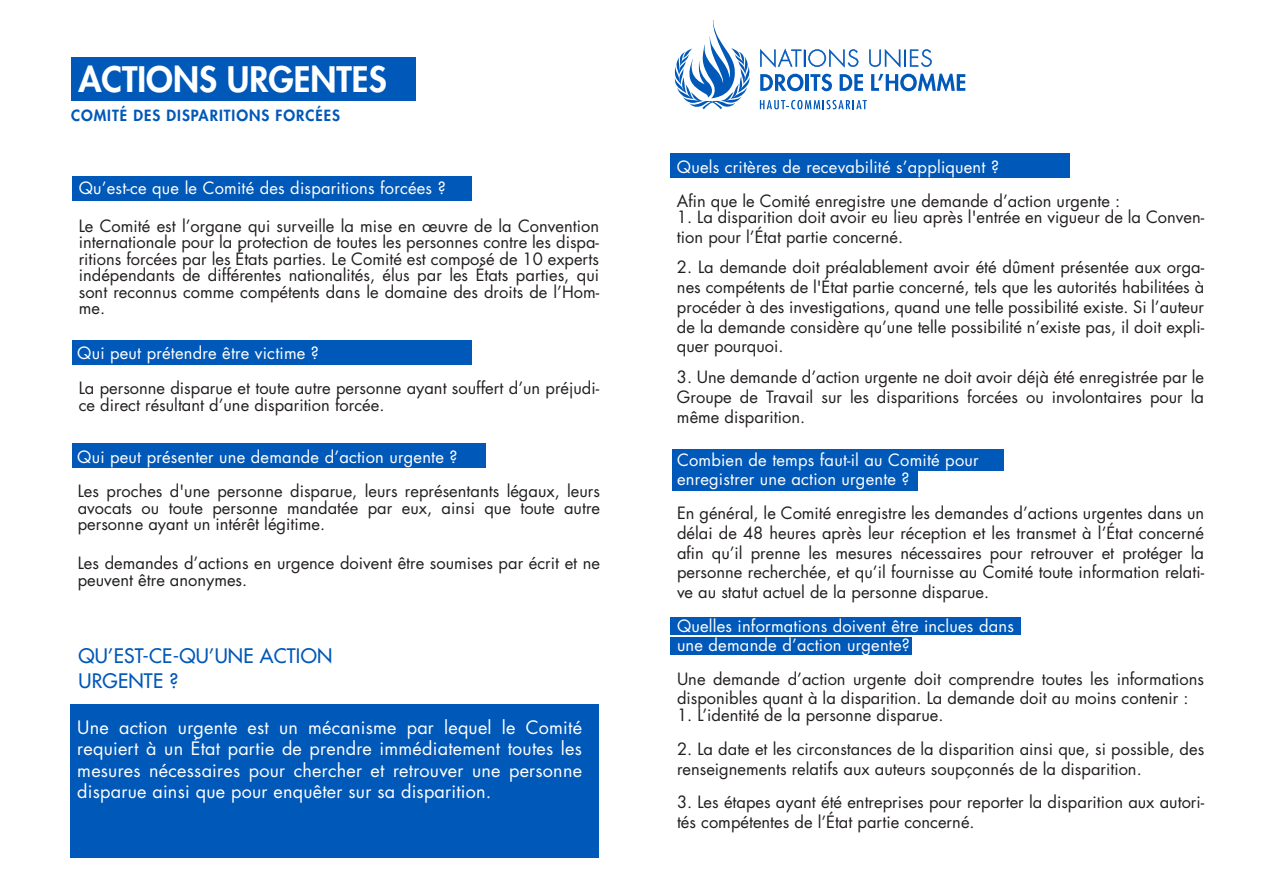
<style>
.page{position:relative;width:1263px;height:893px;background:#fff}
.page>*{position:absolute;margin:0;border:0;box-sizing:border-box;transform-origin:0 0}
.t1{font:800 34.2px "Futura Std";color:#fff}
.t2{font:500 19.5px/24.9px "Futura Std";letter-spacing:.01em;color:#0058b8}
.t3{font:18px/21.6px "Futura Std";letter-spacing:.01em;color:#fff;text-align:justify}
.t4{font:16.5px/19.8px "Futura Std";color:#231f20}
.t5{font:16.5px/19.5px "Futura Std";letter-spacing:.01em;color:#fff}
.t6{font:800 15px "Futura";letter-spacing:.065em;color:#0058b8}
</style>
<div class="page">
<div style="left:72px;top:177px;width:399px;height:24px;background:#0058b8"></div>
<div style="left:72px;top:341px;width:399px;height:24px;background:#0058b8"></div>
<div style="left:670px;top:154px;width:399px;height:24px;background:#0058b8"></div>
<div style="left:672px;top:449px;width:332px;height:22px;background:#0058b8"></div>
<div style="left:672px;top:472px;width:246px;height:19px;background:#0058b8"></div>
<div style="left:72px;top:443px;width:414px;height:25px;background:#0058b8"></div>
<div style="left:71px;top:704px;width:528px;height:154px;background:#0058b8"></div>
<div style="left:71px;top:58px;width:345px;height:43px;background:#0058b8"></div>
<div style="left:670px;top:617px;width:351px;height:18px;background:#0058b8"></div>
<div style="left:670px;top:638px;width:241px;height:17px;background:#0058b8"></div>
<svg style="left:674px;top:20px;width:292px;height:90px"></svg>
<h1 class="t1" style="left:78px;top:58px;width:310px">ACTIONS URGENTES</h1>
<p class="t6" style="left:71px;top:105px;width:270px">COMITÉ DES DISPARITIONS FORCÉES</p>
<p class="t5" style="left:79px;top:178px;width:368px">Qu’est-ce que le Comité des disparitions forcées ?</p>
<p class="t4" style="left:79px;top:218px;width:522px;line-height:16.5px;text-align:justify">Le Comité est l’organe qui surveille la mise en œuvre de la Convention internationale pour la protection de toutes les personnes contre les dispa&shy;ritions forcées par les États parties. Le Comité est composé de 10 experts indépendants de différentes nationalités, élus par les États parties, qui sont reconnus comme compétents dans le domaine des droits de l’Hom&shy;me.</p>
<p class="t5" style="left:77px;top:344px;width:243px">Qui peut prétendre être victime ?</p>
<p class="t4" style="left:79px;top:380px;width:522px;line-height:16.5px">La personne disparue et toute autre personne ayant souffert d’un préjudi&shy;ce direct résultant d’une disparition forcée.</p>
<p class="t5" style="left:77px;top:447px;width:382px">Qui peut présenter une demande d’action urgente ?</p>
<p class="t4" style="left:78px;top:483px;width:524px;line-height:16.5px;text-align:justify">Les proches d'une personne disparue, leurs représentants légaux, leurs avocats ou toute personne mandatée par eux, ainsi que toute autre personne ayant un intérêt légitime.</p>
<p class="t4" style="left:78px;top:555px;width:524px;line-height:16.5px">Les demandes d’actions en urgence doivent être soumises par écrit et ne peuvent être anonymes.</p>
<p class="t2" style="left:78px;top:643px;width:255px">QU’EST-CE-QU’UNE ACTION<br>URGENTE ?</p>
<p class="t3" style="left:77px;top:716px;width:506px">Une action urgente est un mécanisme par lequel le Comité requiert à un État partie de prendre immédiatement toutes les mesures nécessaires pour chercher et retrouver une personne disparue ainsi que pour enquêter sur sa disparition.</p>
<p class="t5" style="left:677px;top:157px;width:324px">Quels critères de recevabilité s’appliquent ?</p>
<p class="t4" style="left:677px;top:192px;width:445px">Afin que le Comité enregistre une demande d’action urgente :</p>
<p class="t4" style="left:677px;top:207px;width:529px">1. La disparition doit avoir eu lieu après l'entrée en vigueur de la Conven&shy;tion pour l’État partie concerné.</p>
<p class="t4" style="left:677px;top:257px;width:529px;text-align:justify">2. La demande doit préalablement avoir été dûment présentée aux orga&shy;nes compétents de l'État partie concerné, tels que les autorités habilitées à procéder à des investigations, quand une telle possibilité existe. Si l’auteur de la demande considère qu’une telle possibilité n’existe pas, il doit expli&shy;quer pourquoi.</p>
<p class="t4" style="left:677px;top:367px;width:529px;text-align:justify">3. Une demande d’action urgente ne doit avoir déjà été enregistrée par le Groupe de Travail sur les disparitions forcées ou involontaires pour la même disparition.</p>
<p class="t5" style="left:677px;top:450px;width:303px">Combien de temps faut-il au Comité pour enregistrer une action urgente ?</p>
<p class="t4" style="left:677px;top:503px;width:529px;text-align:justify">En général, le Comité enregistre les demandes d’actions urgentes dans un délai de 48 heures après leur réception et les transmet à l’État concerné afin qu’il prenne les mesures nécessaires pour retrouver et protéger la personne recherchée, et qu’il fournisse au Comité toute information relati&shy;ve au statut actuel de la personne disparue.</p>
<p class="t5" style="left:677px;top:616px;width:338px">Quelles informations doivent être inclues dans une demande d’action urgente?</p>
<p class="t4" style="left:677px;top:669px;width:529px">Une demande d’action urgente doit comprendre toutes les informations disponibles quant à la disparition. La demande doit au moins contenir :</p>
<p class="t4" style="left:677px;top:705px;width:268px">1. L’identité de la personne disparue.</p>
<p class="t4" style="left:677px;top:739px;width:529px">2. La date et les circonstances de la disparition ainsi que, si possible, des renseignements relatifs aux auteurs soupçonnés de la disparition.</p>
<p class="t4" style="left:677px;top:792px;width:529px">3. Les étapes ayant été entreprises pour reporter la disparition aux autori&shy;tés compétentes de l’État partie concerné.</p>
</div>
